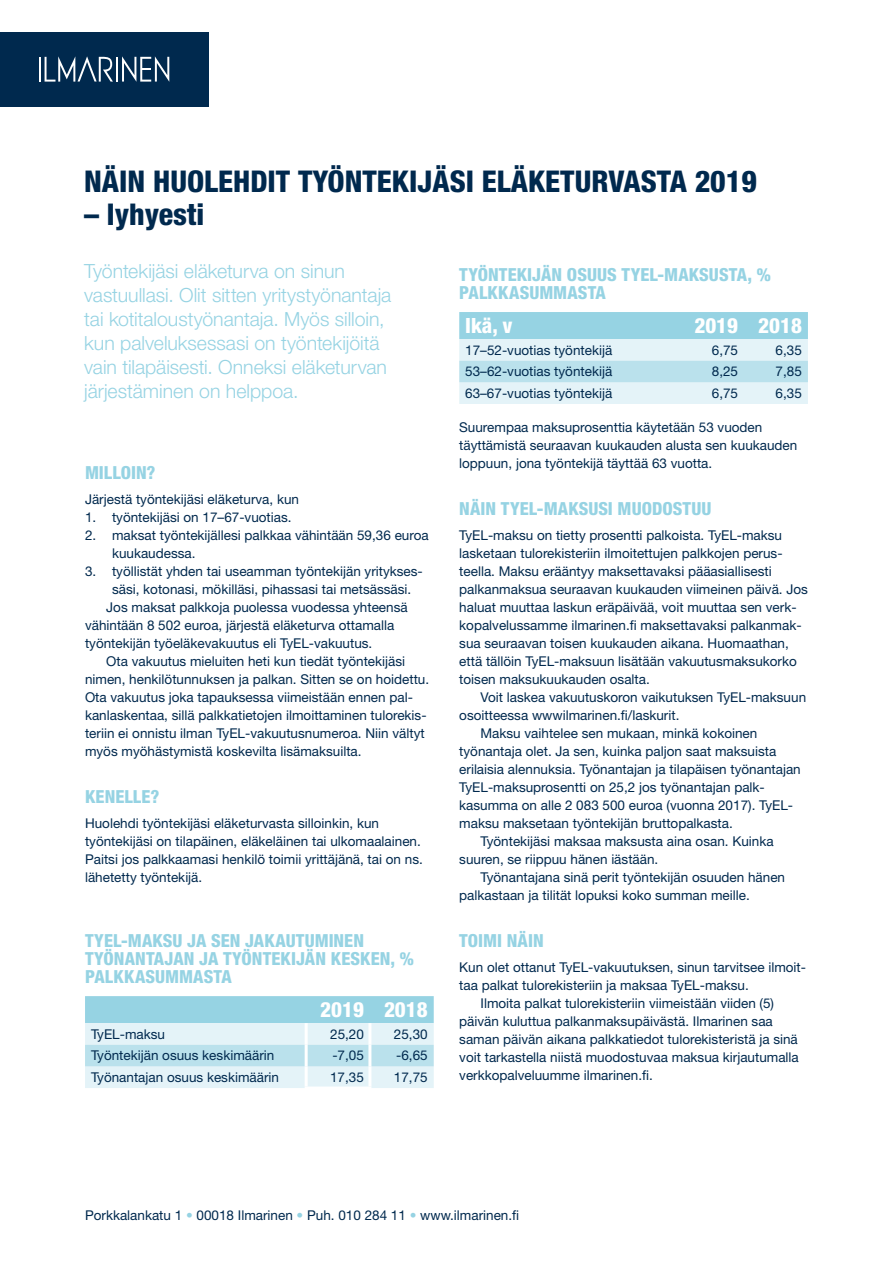
<style>
.page{position:relative;width:893px;height:1263px;background:#fff}
.page>*{position:absolute;margin:0;border:0;box-sizing:border-box;transform-origin:0 0}
.t1{font:800 condensed 30px "Helvetica Neue LT Std";color:#00294e}
.t2{font:800 condensed 21px "Helvetica Neue LT Std";color:#fff}
.t3{font:300 19.5px/24px "Helvetica Neue LT Std";color:#96d3e3}
.t4{font:800 condensed 18px/18px "Helvetica Neue LT Std";letter-spacing:.005em;color:#96d3e3}
.t5{font:13.5px/18px "Helvetica Neue LT Std";color:#00294e}
.s1{color:#96d3e3}
</style>
<div class="page">
<div style="left:0;top:32px;width:209px;height:74px;background:#00294e"></div>
<hr style="left:39px;top:57px;width:2px;height:25px;background:#fff">
<hr style="left:116px;top:57px;width:2px;height:25px;background:#fff">
<svg style="left:122px;top:56px;width:47px;height:26px"></svg>
<svg style="left:45px;top:56px;width:68px;height:26px"></svg>
<svg style="left:85px;top:996px;width:349px;height:92px;background:#c3e5ee"></svg>
<hr style="left:305px;top:1023px;width:3px;height:22px;background:#fff">
<hr style="left:368px;top:1023px;width:3px;height:22px;background:#fff">
<hr style="left:305px;top:1045px;width:3px;height:21px;background:#fff">
<hr style="left:368px;top:1045px;width:3px;height:21px;background:#fff">
<hr style="left:305px;top:1066px;width:3px;height:20px;background:#fff">
<hr style="left:368px;top:1066px;width:3px;height:20px;background:#fff">
<hr style="left:305px;top:1086px;width:66px;height:3px;background:#fff">
<svg style="left:459px;top:312px;width:349px;height:92px;background:#c3e5ef"></svg>
<h1 class="t1" style="left:84px;top:162px;width:674px">NÄIN HUOLEHDIT TYÖNTEKIJÄSI ELÄKETURVASTA 2019</h1>
<h1 class="t1" style="left:84px;top:195px;width:122px">– lyhyesti</h1>
<h3 class="t3" style="left:84px;top:258px;width:309px">Työntekijäsi eläketurva on sinun vastuullasi. Olit sitten yritystyönantaja tai kotitaloustyönantaja. Myös silloin, kun palveluksessasi on työntekijöitä vain tilapäisesti. Onneksi eläketurvan järjestäminen on helppoa.</h3>
<h3 class="t4" style="left:459px;top:265px;width:313px">TYÖNTEKIJÄN OSUUS TYEL-MAKSUSTA, %<br>PALKKASUMMASTA</h3>
<h2 class="t2" style="left:465px;top:313px;width:49px">Ikä, v</h2>
<h2 class="t2" style="left:694px;top:313px;width:109px">2019 2018</h2>
<p class="t5" style="left:465px;top:341px;width:149px">17–52-vuotias työntekijä</p>
<p class="t5" style="left:712px;top:341px;width:28px">6,75</p>
<p class="t5" style="left:776px;top:341px;width:28px">6,35</p>
<p class="t5" style="left:465px;top:362px;width:149px">53–62-vuotias työntekijä</p>
<p class="t5" style="left:712px;top:362px;width:28px">8,25</p>
<p class="t5" style="left:776px;top:362px;width:28px">7,85</p>
<p class="t5" style="left:465px;top:384px;width:149px">63–67-vuotias työntekijä</p>
<p class="t5" style="left:712px;top:384px;width:28px">6,75</p>
<p class="t5" style="left:776px;top:384px;width:28px">6,35</p>
<p class="t5" style="left:459px;top:418px;width:340px">Suurempaa maksuprosenttia käytetään 53 vuoden täyttämistä seuraavan kuukauden alusta sen kuukauden loppuun, jona työntekijä täyttää 63 vuotta.</p>
<h3 class="t4" style="left:459px;top:499px;width:254px">NÄIN TYEL-MAKSUSI MUODOSTUU</h3>
<p class="t5" style="left:459px;top:526px;width:350px">TyEL-maksu on tietty prosentti palkoista. TyEL-maksu lasketaan tulorekisteriin ilmoitettujen palkkojen perus&shy;teella. Maksu erääntyy maksettavaksi pääasiallisesti palkanmaksua seuraavan kuukauden viimeinen päivä. Jos haluat muuttaa laskun eräpäivää, voit muuttaa sen verk&shy;kopalvelussamme ilmarinen.fi maksettavaksi palkanmak&shy;sua seuraavan toisen kuukauden aikana. Huomaathan, että tällöin TyEL-maksuun lisätään vakuutusmaksukorko toisen maksukuukauden osalta.</p>
<p class="t5" style="left:480px;top:688px;width:327px">Voit laskea vakuutuskoron vaikutuksen TyEL-maksuun</p>
<p class="t5" style="left:459px;top:706px;width:222px">osoitteessa wwwilmarinen.fi/laskurit.</p>
<p class="t5" style="left:480px;top:724px;width:278px">Maksu vaihtelee sen mukaan, minkä kokoinen</p>
<p class="t5" style="left:459px;top:742px;width:319px">työnantaja olet. Ja sen, kuinka paljon saat maksuista</p>
<p class="t5" style="left:459px;top:760px;width:343px">erilaisia alennuksia. Työnantajan ja tilapäisen työnantajan</p>
<p class="t5" style="left:459px;top:778px;width:307px">TyEL-maksuprosentti on 25,2 jos työnantajan palk-</p>
<p class="t5" style="left:459px;top:796px;width:335px">kasumma on alle 2 083 500 euroa (vuonna 2017). TyEL-</p>
<p class="t5" style="left:459px;top:814px;width:275px">maksu maksetaan työntekijän bruttopalkasta.</p>
<p class="t5" style="left:480px;top:832px;width:295px">Työntekijäsi maksaa maksusta aina osan. Kuinka</p>
<p class="t5" style="left:459px;top:850px;width:201px">suuren, se riippuu hänen iästään.</p>
<p class="t5" style="left:480px;top:868px;width:306px">Työnantajana sinä perit työntekijän osuuden hänen</p>
<p class="t5" style="left:459px;top:886px;width:292px">palkastaan ja tilität lopuksi koko summan meille.</p>
<h3 class="t4" style="left:459px;top:931px;width:86px">TOIMI NÄIN</h3>
<p class="t5" style="left:459px;top:958px;width:348px">Kun olet ottanut TyEL-vakuutuksen, sinun tarvitsee ilmoit-</p>
<p class="t5" style="left:459px;top:976px;width:291px">taa palkat tulorekisteriin ja maksaa TyEL-maksu.</p>
<p class="t5" style="left:480px;top:994px;width:295px">Ilmoita palkat tulorekisteriin viimeistään viiden (5)</p>
<p class="t5" style="left:459px;top:1012px;width:315px">päivän kuluttua palkanmaksupäivästä. Ilmarinen saa</p>
<p class="t5" style="left:459px;top:1030px;width:340px">saman päivän aikana palkkatiedot tulorekisteristä ja sinä</p>
<p class="t5" style="left:459px;top:1048px;width:341px">voit tarkastella niistä muodostuvaa maksua kirjautumalla</p>
<p class="t5" style="left:459px;top:1066px;width:195px">verkkopalveluumme ilmarinen.fi.</p>
<h3 class="t4" style="left:85px;top:463px;width:72px">MILLOIN?</h3>
<p class="t5" style="left:85px;top:490px;width:216px">Järjestä työntekijäsi eläketurva, kun</p>
<p class="t5" style="left:85px;top:508px;width:208px">1. työntekijäsi on 17–67-vuotias.</p>
<p class="t5" style="left:112px;top:526px;width:318px;text-indent:-27px">2. maksat työntekijällesi palkkaa vähintään 59,36 euroa kuukaudessa.</p>
<p class="t5" style="left:85px;top:562px;width:339px">3. työllistät yhden tai useamman työntekijän yritykses-</p>
<p class="t5" style="left:112px;top:580px;width:301px">säsi, kotonasi, mökilläsi, pihassasi tai metsässäsi.</p>
<p class="t5" style="left:106px;top:598px;width:303px">Jos maksat palkkoja puolessa vuodessa yhteensä</p>
<p class="t5" style="left:85px;top:616px;width:311px">vähintään 8 502 euroa, järjestä eläketurva ottamalla</p>
<p class="t5" style="left:85px;top:634px;width:289px">työntekijän työeläkevakuutus eli TyEL-vakuutus.</p>
<p class="t5" style="left:106px;top:652px;width:300px">Ota vakuutus mieluiten heti kun tiedät työntekijäsi</p>
<p class="t5" style="left:85px;top:670px;width:346px">nimen, henkilötunnuksen ja palkan. Sitten se on hoidettu.</p>
<p class="t5" style="left:85px;top:688px;width:329px">Ota vakuutus joka tapauksessa viimeistään ennen pal-</p>
<p class="t5" style="left:85px;top:706px;width:343px">kanlaskentaa, sillä palkkatietojen ilmoittaminen tulorekis-</p>
<p class="t5" style="left:85px;top:724px;width:341px">teriin ei onnistu ilman TyEL-vakuutusnumeroa. Niin vältyt</p>
<p class="t5" style="left:85px;top:742px;width:278px">myös myöhästymistä koskevilta lisämaksuilta.</p>
<h3 class="t4" style="left:85px;top:787px;width:76px">KENELLE?</h3>
<p class="t5" style="left:85px;top:814px;width:339px">Huolehdi työntekijäsi eläketurvasta silloinkin, kun työntekijäsi on tilapäinen, eläkeläinen tai ulkomaalainen.<br>Paitsi jos palkkaamasi henkilö toimii yrittäjänä, tai on ns. lähetetty työntekijä.</p>
<h3 class="t4" style="left:85px;top:931px;width:330px">TYEL-MAKSU JA SEN JAKAUTUMINEN<br>TYÖNANTAJAN JA TYÖNTEKIJÄN KESKEN, %<br>PALKKASUMMASTA</h3>
<h2 class="t2" style="left:320px;top:997px;width:109px">2019 2018</h2>
<p class="t5" style="left:91px;top:1025px;width:76px">TyEL-maksu</p>
<p class="t5" style="left:330px;top:1025px;width:35px">25,20</p>
<p class="t5" style="left:394px;top:1025px;width:35px">25,30</p>
<p class="t5" style="left:91px;top:1046px;width:185px">Työntekijän osuus keskimäärin</p>
<p class="t5" style="left:332px;top:1046px;width:33px">-7,05</p>
<p class="t5" style="left:396px;top:1046px;width:33px">-6,65</p>
<p class="t5" style="left:91px;top:1068px;width:190px">Työnantajan osuus keskimäärin</p>
<p class="t5" style="left:330px;top:1068px;width:35px">17,35</p>
<p class="t5" style="left:394px;top:1068px;width:35px">17,75</p>
<p class="t5" style="left:85px;top:1206px;width:436px">Porkkalankatu 1 <span class="s1">•</span> 00018 Ilmarinen <span class="s1">•</span> Puh. 010 284 11 <span class="s1">•</span> www.ilmarinen.fi</p>
</div>
